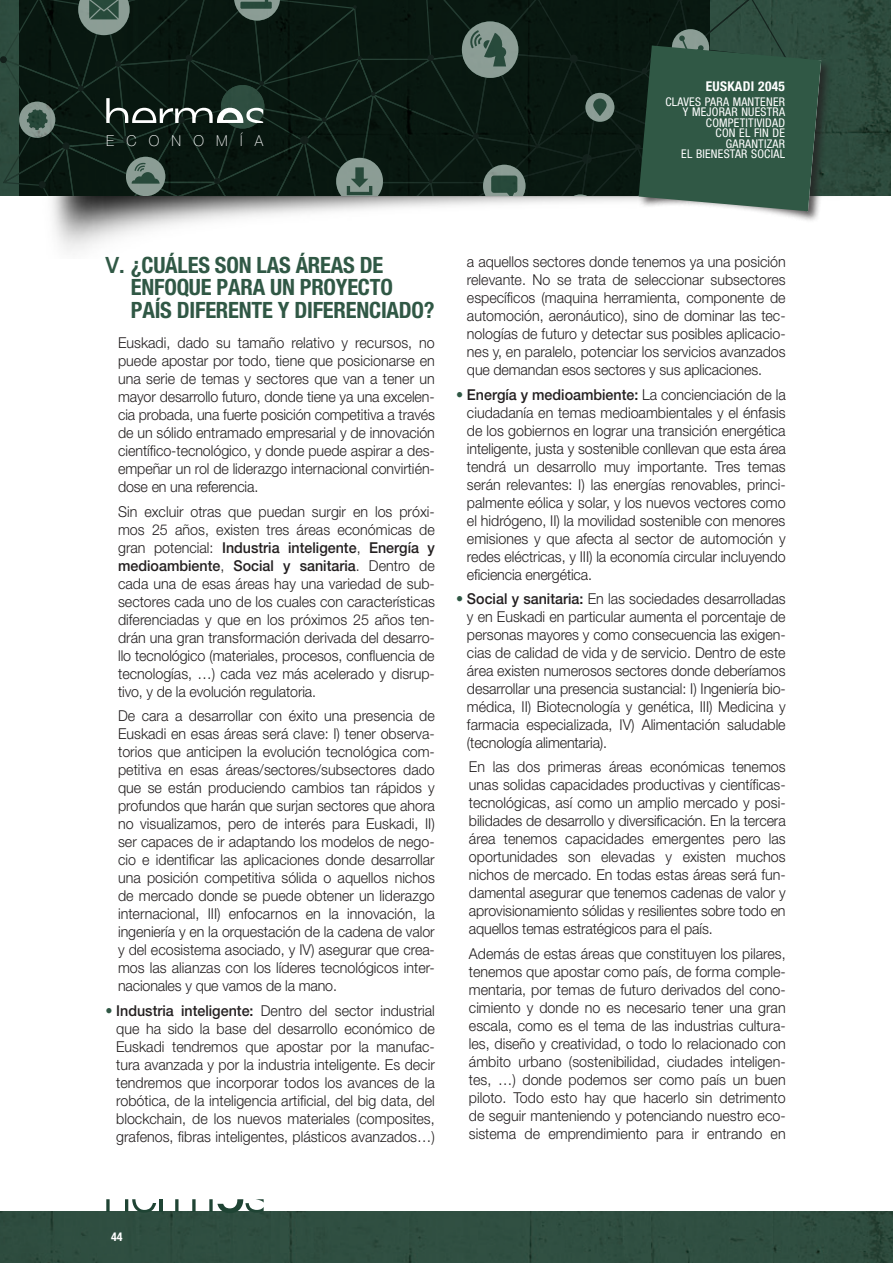
<style>
.page{position:relative;width:893px;height:1263px;background:#fff}
.page>*{position:absolute;margin:0;border:0;box-sizing:border-box;transform-origin:0 0}
.ladillo{font:700 condensed 22.5px/22.5px "Helvetica Neue LT Std";letter-spacing:-.01em;color:#305845}
.TEXTO_COMUN{font:300 15px/18px "Helvetica Neue LT Std";letter-spacing:-.005em;color:#231f20;text-align:justify;scale:.95 1}
.t1{font:100 15px "Helvetica Neue LT Std";letter-spacing:.86em;color:#fff;scale:.95 1}
.t2{font:700 condensed 13.5px "Helvetica Neue LT Std";letter-spacing:.02em;color:#fff}
.t3{font:condensed 12px/10.5px "Helvetica Neue LT Std";letter-spacing:.02em;color:#fff;text-align:right}
.t4{font:700 condensed 12px "Helvetica Neue LT Std";color:#fff}
.s1{font-weight:500;font-stretch:normal}
.s2{font-weight:500}
.s3{font-weight:700;color:#305845}
</style>
<div class="page">
<div style="left:0;top:1212px;width:892px;height:51px;background:#2f4e41"></div>
<svg style="left:106px;top:1199px;width:4px;height:13px"></svg>
<svg style="left:125px;top:1199px;width:38px;height:14px"></svg>
<svg style="left:192px;top:1199px;width:4px;height:13px"></svg>
<svg style="left:175px;top:1199px;width:4px;height:13px"></svg>
<svg style="left:209px;top:1199px;width:4px;height:13px"></svg>
<svg style="left:217px;top:1199px;width:47px;height:14px"></svg>
<img style="left:0;top:0;width:891px;height:196px">
<div style="left:0;top:56px;width:7px;height:7px;background:#121f1a;border-radius:3px"></div>
<div style="left:637px;top:59px;width:197px;height:165px;background:#231f20;opacity:.75"></div>
<svg style="left:3px;top:0;width:818px;height:211px;background:#263930"></svg>
<p class="t1" style="left:106px;top:132px;width:167px">ECONOMÍA</p>
<p class="t2" style="left:706px;top:78px;width:81px">EUSKADI 2045</p>
<p class="t3" style="left:665px;top:96px;width:121px">CLAVES PARA MANTENER<br>Y MEJORAR NUESTRA<br>COMPETITIVIDAD<br>CON EL FIN DE<br>GARANTIZAR<br>EL BIENESTAR SOCIAL</p>
<p class="ladillo" style="left:131px;top:253px;width:305px;text-indent:-26px"><span class="s1">V.</span> ¿CUÁLES SON LAS ÁREAS DE<br>ENFOQUE PARA UN PROYECTO<br>PAÍS DIFERENTE Y DIFERENCIADO?</p>
<p class="TEXTO_COMUN" style="left:118px;top:334px;width:335px">Euskadi, dado su tamaño relativo y recursos, no puede apostar por todo, tiene que posicionarse en una serie de temas y sectores que van a tener un mayor desarrollo futuro, donde tiene ya una excelen&shy;cia probada, una fuerte posición competitiva a través de un sólido entramado empresarial y de innovación científico-tecnológico, y donde puede aspirar a des&shy;empeñar un rol de liderazgo internacional convirtién&shy;dose en una referencia.</p>
<p class="TEXTO_COMUN" style="left:118px;top:502px;width:335px">Sin excluir otras que puedan surgir en los próxi&shy;mos 25 años, existen tres áreas económicas de gran potencial: <span class="s2">Industria inteligente</span>, <span class="s2">Energía y medioambiente</span>, <span class="s2">Social y sanitaria</span>. Dentro de cada una de esas áreas hay una variedad de sub&shy;sectores cada uno de los cuales con características diferenciadas y que en los próximos 25 años ten&shy;drán una gran transformación derivada del desarro&shy;llo tecnológico (materiales, procesos, confluencia de tecnologías, …) cada vez más acelerado y disrup&shy;tivo, y de la evolución regulatoria.</p>
<p class="TEXTO_COMUN" style="left:118px;top:706px;width:335px">De cara a desarrollar con éxito una presencia de Euskadi en esas áreas será clave: I) tener observa&shy;torios que anticipen la evolución tecnológica com&shy;petitiva en esas áreas/sectores/subsectores dado que se están produciendo cambios tan rápidos y profundos que harán que surjan sectores que ahora no visualizamos, pero de interés para Euskadi, II) ser capaces de ir adaptando los modelos de nego&shy;cio e identificar las aplicaciones donde desarrollar una posición competitiva sólida o aquellos nichos de mercado donde se puede obtener un liderazgo internacional, III) enfocarnos en la innovación, la ingeniería y en la orquestación de la cadena de valor y del ecosistema asociado, y IV) asegurar que crea&shy;mos las alianzas con los líderes tecnológicos inter&shy;nacionales y que vamos de la mano.</p>
<p class="TEXTO_COMUN" style="left:116px;top:1001px;width:337px;text-indent:-11px"><span class="s3">•</span> <span class="s2">Industria inteligente:</span> Dentro del sector industrial que ha sido la base del desarrollo económico de Euskadi tendremos que apostar por la manufac&shy;tura avanzada y por la industria inteligente. Es decir tendremos que incorporar todos los avances de la robótica, de la inteligencia artificial, del big data, del blockchain, de los nuevos materiales (composites, grafenos, fibras inteligentes, plásticos avanzados…)</p>
<p class="TEXTO_COMUN" style="left:467px;top:253px;width:337px">a aquellos sectores donde tenemos ya una posición relevante. No se trata de seleccionar subsectores específicos (maquina herramienta, componente de automoción, aeronáutico), sino de dominar las tec&shy;nologías de futuro y detectar sus posibles aplicacio&shy;nes y, en paralelo, potenciar los servicios avanzados que demandan esos sectores y sus aplicaciones.</p>
<p class="TEXTO_COMUN" style="left:467px;top:385px;width:337px;text-indent:-11px"><span class="s3">•</span> <span class="s2">Energía y medioambiente:</span> La concienciación de la ciudadanía en temas medioambientales y el énfasis de los gobiernos en lograr una transición energética inteligente, justa y sostenible conllevan que esta área tendrá un desarrollo muy importante. Tres temas serán relevantes: I) las energías renovables, princi&shy;palmente eólica y solar, y los nuevos vectores como el hidrógeno, II) la movilidad sostenible con menores emisiones y que afecta al sector de automoción y redes eléctricas, y III) la economía circular incluyendo eficiencia energética.</p>
<p class="TEXTO_COMUN" style="left:467px;top:589px;width:337px;text-indent:-11px"><span class="s3">•</span> <span class="s2">Social y sanitaria:</span> En las sociedades desarrolladas y en Euskadi en particular aumenta el porcentaje de personas mayores y como consecuencia las exigen&shy;cias de calidad de vida y de servicio. Dentro de este área existen numerosos sectores donde deberíamos desarrollar una presencia sustancial: I) Ingeniería bio&shy;médica, II) Biotecnología y genética, III) Medicina y farmacia especializada, IV) Alimentación saludable (tecnología alimentaria).</p>
<p class="TEXTO_COMUN" style="left:469px;top:758px;width:335px">En las dos primeras áreas económicas tenemos unas solidas capacidades productivas y científicas&shy;tecnológicas, así como un amplio mercado y posi&shy;bilidades de desarrollo y diversificación. En la tercera área tenemos capacidades emergentes pero las oportunidades son elevadas y existen muchos nichos de mercado. En todas estas áreas será fun&shy;damental asegurar que tenemos cadenas de valor y aprovisionamiento sólidas y resilientes sobre todo en aquellos temas estratégicos para el país.</p>
<p class="TEXTO_COMUN" style="left:469px;top:944px;width:335px">Además de estas áreas que constituyen los pilares, tenemos que apostar como país, de forma comple&shy;mentaria, por temas de futuro derivados del cono&shy;cimiento y donde no es necesario tener una gran escala, como es el tema de las industrias cultura&shy;les, diseño y creatividad, o todo lo relacionado con ámbito urbano (sostenibilidad, ciudades inteligen&shy;tes, …) donde podemos ser como país un buen piloto. Todo esto hay que hacerlo sin detrimento de seguir manteniendo y potenciando nuestro eco&shy;sistema de emprendimiento para ir entrando en</p>
<p class="t4" style="left:111px;top:1229px;width:13px">44</p>
</div>
